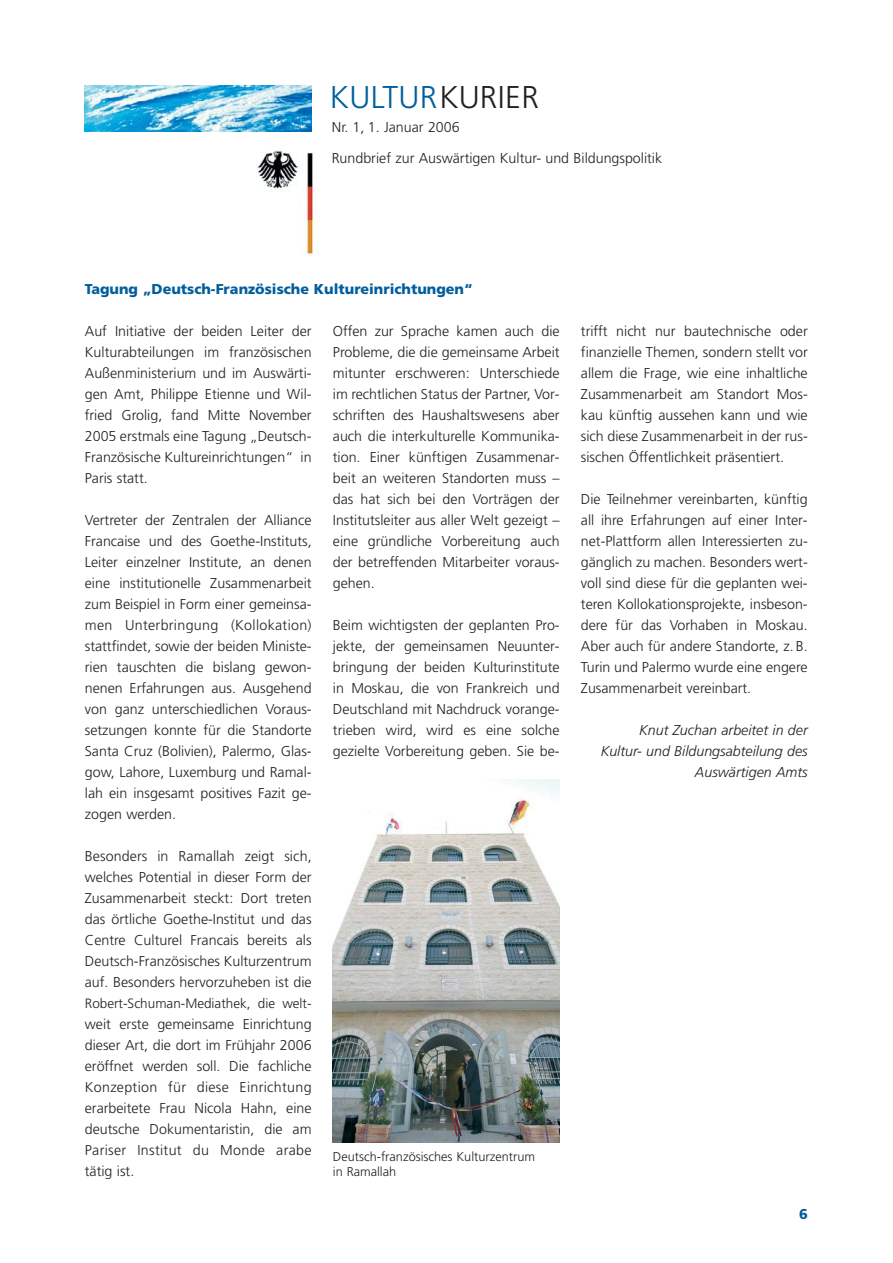
<style>
.page{position:relative;width:893px;height:1263px;background:#fff}
.page>*{position:absolute;margin:0;border:0;box-sizing:border-box;transform-origin:0 0}
.t1{font:300 31.5px "Frutiger";letter-spacing:.01em;color:#005e9d}
.t2{font:300 14.25px/21px "Frutiger";color:#231f20;text-align:justify}
.t3{font:italic 300 14.25px/21px "Frutiger";color:#231f20;text-align:right}
.t4{font:900 14.25px "Frutiger";color:#005e9d}
.t5{font:300 13.5px "Frutiger";color:#231f20}
.t6{font:300 12.75px/15.3px "Frutiger";color:#231f20}
.s1{color:#231f20}
</style>
<div class="page">
<img style="left:85px;top:86px;width:227px;height:46px">
<img style="left:258px;top:150px;width:62px;height:105px">
<img style="left:333px;top:779px;width:227px;height:363px">
<h1 class="t1" style="left:330px;top:84px;width:210px">KULTUR<span class="s1">KURIER</span></h1>
<p class="t2" style="left:332px;top:118px;width:129px">Nr. 1, 1. Januar 2006</p>
<p class="t2" style="left:332px;top:149px;width:332px">Rundbrief zur Auswärtigen Kultur- und Bildungspolitik</p>
<p class="t4" style="left:85px;top:283px;width:389px">Tagung „Deutsch-Französische Kultureinrichtungen“</p>
<p class="t2" style="left:333px;top:322px;width:228px">Offen zur Sprache kamen auch die Probleme, die die gemeinsame Arbeit mitunter erschweren: Unterschiede im rechtlichen Status der Partner, Vor&shy;schriften des Haushaltswesens aber auch die interkulturelle Kommunika&shy;tion. Einer künftigen Zusammenar&shy;beit an weiteren Standorten muss – das hat sich bei den Vorträgen der Institutsleiter aus aller Welt gezeigt – eine gründliche Vorbereitung auch der betreffenden Mitarbeiter voraus&shy;gehen.</p>
<p class="t2" style="left:333px;top:616px;width:228px">Beim wichtigsten der geplanten Pro&shy;jekte, der gemeinsamen Neuunter&shy;bringung der beiden Kulturinstitute in Moskau, die von Frankreich und Deutschland mit Nachdruck vorange&shy;trieben wird, wird es eine solche gezielte Vorbereitung geben. Sie be-</p>
<p class="t2" style="left:85px;top:322px;width:228px">Auf Initiative der beiden Leiter der Kulturabteilungen im französischen Außenministerium und im Auswärti&shy;gen Amt, Philippe Etienne und Wil&shy;fried Grolig, fand Mitte November 2005 erstmals eine Tagung „Deutsch-Französische Kultureinrichtungen“ in Paris statt.</p>
<p class="t2" style="left:85px;top:511px;width:228px">Vertreter der Zentralen der Alliance Francaise und des Goethe-Instituts, Leiter einzelner Institute, an denen eine institutionelle Zusammenarbeit zum Beispiel in Form einer gemeinsa&shy;men Unterbringung (Kollokation) stattfindet, sowie der beiden Ministe&shy;rien tauschten die bislang gewon&shy;nenen Erfahrungen aus. Ausgehend von ganz unterschiedlichen Voraus&shy;setzungen konnte für die Standorte Santa Cruz (Bolivien), Palermo, Glas&shy;gow, Lahore, Luxemburg und Ramal&shy;lah ein insgesamt positives Fazit ge&shy;zogen werden.</p>
<p class="t2" style="left:85px;top:847px;width:228px">Besonders in Ramallah zeigt sich, welches Potential in dieser Form der Zusammenarbeit steckt: Dort treten das örtliche Goethe-Institut und das Centre Culturel Francais bereits als Deutsch-Französisches Kulturzentrum auf. Besonders hervorzuheben ist die</p>
<p class="t5" style="left:85px;top:998px;width:228px">Robert-Schuman-Mediathek, die welt-</p>
<p class="t2" style="left:85px;top:1015px;width:228px">weit erste gemeinsame Einrichtung dieser Art, die dort im Frühjahr 2006 eröffnet werden soll. Die fachliche Konzeption für diese Einrichtung erarbeitete Frau Nicola Hahn, eine deutsche Dokumentaristin, die am Pariser Institut du Monde arabe tätig ist.</p>
<p class="t6" style="left:333px;top:1149px;width:204px">Deutsch-französisches Kulturzentrum in Ramallah</p>
<p class="t2" style="left:581px;top:322px;width:228px">trifft nicht nur bautechnische oder finanzielle Themen, sondern stellt vor allem die Frage, wie eine inhaltliche Zusammenarbeit am Standort Mos&shy;kau künftig aussehen kann und wie sich diese Zusammenarbeit in der rus&shy;sischen Öffentlichkeit präsentiert.</p>
<p class="t2" style="left:581px;top:490px;width:228px">Die Teilnehmer vereinbarten, künftig all ihre Erfahrungen auf einer Inter&shy;net-Plattform allen Interessierten zu&shy;gänglich zu machen. Besonders wert&shy;voll sind diese für die geplanten wei&shy;teren Kollokationsprojekte, insbeson&shy;dere für das Vorhaben in Moskau.<br>Aber auch für andere Standorte, z. B.<br>Turin und Palermo wurde eine engere Zusammenarbeit vereinbart.</p>
<p class="t3" style="left:601px;top:721px;width:209px">Knut Zuchan arbeitet in der<br>Kultur- und Bildungsabteilung des<br>Auswärtigen Amts</p>
<p class="t4" style="left:799px;top:1208px;width:10px">6</p>
</div>
